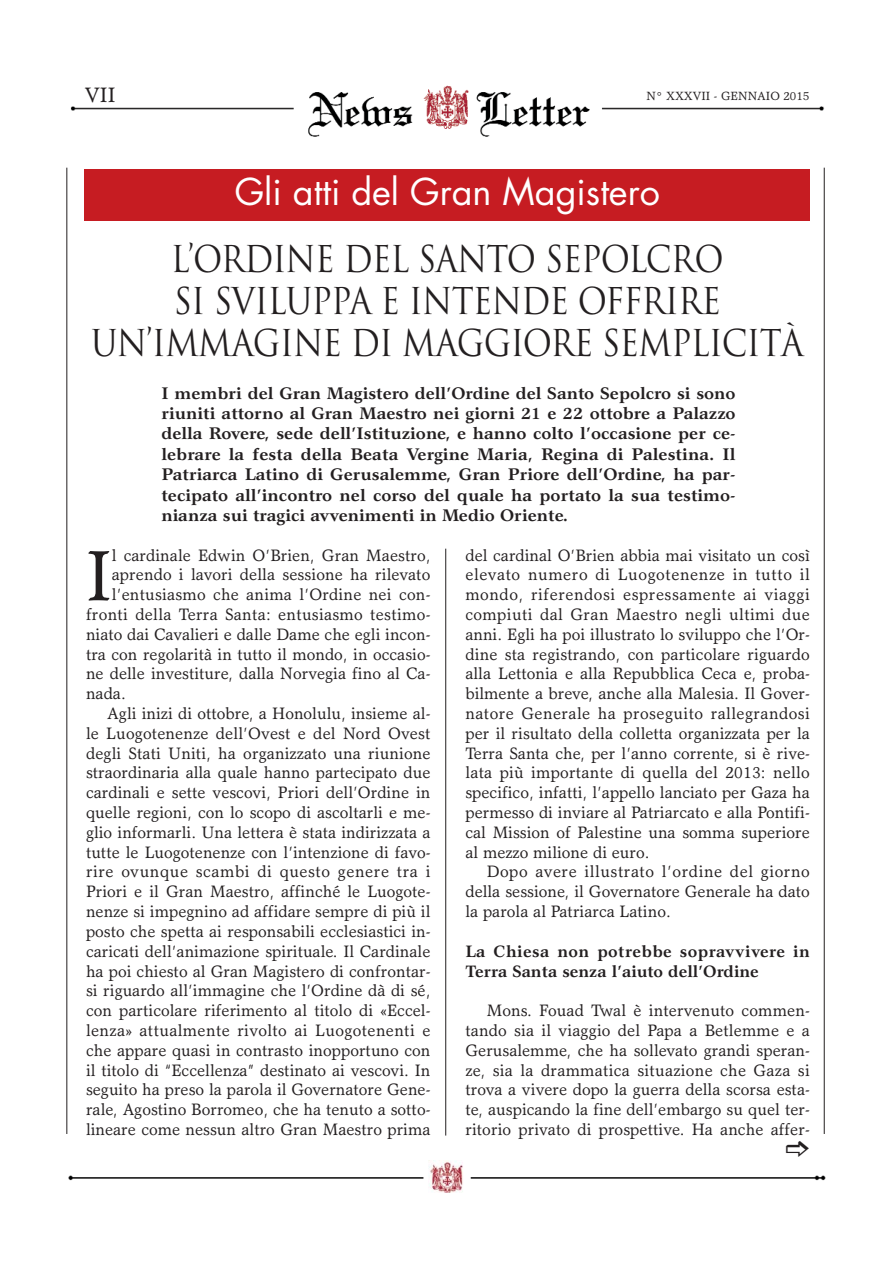
<style>
.page{position:relative;width:893px;height:1263px;background:#fff}
.page>*{position:absolute;margin:0;border:0;box-sizing:border-box;transform-origin:0 0}
.t1{font:71.7px "Garth Graphic";color:#231f20}
.t2{font:36px/42px "Trajan";letter-spacing:-.025em;color:#231f20;text-align:center;scale:.89 1}
.t3{font:36px "Futura";color:#fff}
.t4{font:21px "Garth Graphic";color:#231f20}
.t5{font:700 16.95px/20.4px "Garth Graphic";color:#231f20;text-align:justify}
.t6{font:16.65px/19.8px "Garth Graphic";color:#231f20;text-align:justify}
.t7{font:700 16.65px/19.8px "Garth Graphic";color:#231f20}
.t8{font:16.65px "Garth Graphic";letter-spacing:.02em;color:#231f20}
.t9{font:16.65px "Garth Graphic";letter-spacing:.035em;color:#231f20}
.t10{font:12px "Garth Graphic";color:#231f20}
</style>
<div class="page">
<hr style="left:67px;top:168px;width:1px;height:966px;background:#231f20">
<hr style="left:824px;top:168px;width:1px;height:966px;background:#231f20">
<img style="left:70px;top:85px;width:754px;height:52px">
<img style="left:68px;top:1160px;width:758px;height:21px">
<img style="left:429px;top:1160px;width:35px;height:33px">
<hr style="left:445px;top:549px;width:1px;height:586px;background:#231f20">
<div style="left:85px;top:169px;width:725px;height:51px;background:#c61c22"></div>
<p class="t4" style="left:85px;top:86px;width:32px">VII</p>
<p class="t10" style="left:647px;top:91px;width:164px">N° XXXVII - GENNAIO 2015</p>
<h2 class="t3" style="left:235px;top:175px;width:427px">Gli atti del Gran Magistero</h2>
<h2 class="t2" style="left:91px;top:239px;width:802px">L’ORDINE DEL SANTO SEPOLCRO<br>SI SVILUPPA E INTENDE OFFRIRE<br>UN’IMMAGINE DI MAGGIORE SEMPLICITÀ</h2>
<p class="t5" style="left:161px;top:384px;width:576px">I membri del Gran Magistero dell’Ordine del Santo Sepolcro si sono riuniti attorno al Gran Maestro nei giorni 21 e 22 ottobre a Palazzo della Rovere, sede dell’Istituzione, e hanno colto l’occasione per ce&shy;lebrare la festa della Beata Vergine Maria, Regina di Palestina. Il Patriarca Latino di Gerusalemme, Gran Priore dell’Ordine, ha par&shy;tecipato all’incontro nel corso del quale ha portato la sua testimo&shy;nianza sui tragici avvenimenti in Medio Oriente.</p>
<h1 class="t1" style="left:86px;top:549px;width:27px">I</h1>
<p class="t6" style="left:112px;top:547px;width:320px">l cardinale Edwin O’Brien, Gran Maestro,</p>
<p class="t6" style="left:112px;top:567px;width:320px">aprendo i lavori della sessione ha rilevato</p>
<p class="t6" style="left:112px;top:586px;width:320px">l’entusiasmo che anima l’Ordine nei con-</p>
<p class="t6" style="left:86px;top:606px;width:346px">fronti della Terra Santa: entusiasmo testimo-</p>
<p class="t6" style="left:86px;top:626px;width:346px">niato dai Cavalieri e dalle Dame che egli incon-</p>
<p class="t6" style="left:86px;top:646px;width:346px">tra con regolarità in tutto il mondo, in occasio-</p>
<p class="t6" style="left:86px;top:666px;width:346px">ne delle investiture, dalla Norvegia fino al Ca-</p>
<p class="t6" style="left:86px;top:685px;width:41px">nada.</p>
<p class="t6" style="left:107px;top:705px;width:325px">Agli inizi di ottobre, a Honolulu, insieme al-</p>
<p class="t6" style="left:86px;top:725px;width:346px">le Luogotenenze dell’Ovest e del Nord Ovest</p>
<p class="t6" style="left:86px;top:745px;width:346px">degli Stati Uniti, ha organizzato una riunione</p>
<p class="t6" style="left:86px;top:765px;width:346px">straordinaria alla quale hanno partecipato due</p>
<p class="t6" style="left:86px;top:784px;width:346px">cardinali e sette vescovi, Priori dell’Ordine in</p>
<p class="t6" style="left:86px;top:804px;width:346px">quelle regioni, con lo scopo di ascoltarli e me-</p>
<p class="t6" style="left:86px;top:824px;width:346px">glio informarli. Una lettera è stata indirizzata a</p>
<p class="t6" style="left:86px;top:844px;width:346px">tutte le Luogotenenze con l’intenzione di favo-</p>
<p class="t9" style="left:86px;top:865px;width:346px">rire ovunque scambi di questo genere tra i</p>
<p class="t6" style="left:86px;top:883px;width:346px">Priori e il Gran Maestro, affinché le Luogote-</p>
<p class="t6" style="left:86px;top:903px;width:346px">nenze si impegnino ad affidare sempre di più il</p>
<p class="t6" style="left:86px;top:923px;width:346px">posto che spetta ai responsabili ecclesiastici in-</p>
<p class="t6" style="left:86px;top:943px;width:346px">caricati dell’animazione spirituale. Il Cardinale</p>
<p class="t6" style="left:86px;top:963px;width:346px">ha poi chiesto al Gran Magistero di confrontar-</p>
<p class="t6" style="left:86px;top:982px;width:346px">si riguardo all’immagine che l’Ordine dà di sé,</p>
<p class="t6" style="left:86px;top:1002px;width:346px">con particolare riferimento al titolo di «Eccel-</p>
<p class="t8" style="left:86px;top:1024px;width:346px">lenza» attualmente rivolto ai Luogotenenti e</p>
<p class="t6" style="left:86px;top:1042px;width:346px">che appare quasi in contrasto inopportuno con</p>
<p class="t6" style="left:86px;top:1062px;width:346px">il titolo di “Eccellenza” destinato ai vescovi. In</p>
<p class="t6" style="left:86px;top:1081px;width:346px">seguito ha preso la parola il Governatore Gene-</p>
<p class="t6" style="left:86px;top:1101px;width:346px">rale, Agostino Borromeo, che ha tenuto a sotto-</p>
<p class="t6" style="left:86px;top:1121px;width:346px">lineare come nessun altro Gran Maestro prima</p>
<p class="t6" style="left:465px;top:547px;width:346px">del cardinal O’Brien abbia mai visitato un così elevato numero di Luogotenenze in tutto il mondo, riferendosi espressamente ai viaggi compiuti dal Gran Maestro negli ultimi due anni. Egli ha poi illustrato lo sviluppo che l’Or&shy;dine sta registrando, con particolare riguardo alla Lettonia e alla Repubblica Ceca e, proba&shy;bilmente a breve, anche alla Malesia. Il Gover&shy;natore Generale ha proseguito rallegrandosi per il risultato della colletta organizzata per la Terra Santa che, per l’anno corrente, si è rive&shy;lata più importante di quella del 2013: nello specifico, infatti, l’appello lanciato per Gaza ha permesso di inviare al Patriarcato e alla Pontifi&shy;cal Mission of Palestine una somma superiore al mezzo milione di euro.</p>
<p class="t6" style="left:465px;top:864px;width:346px;text-indent:21px">Dopo avere illustrato l’ordine del giorno della sessione, il Governatore Generale ha dato la parola al Patriarca Latino.</p>
<p class="t7" style="left:465px;top:943px;width:346px">La Chiesa non potrebbe sopravvivere in<br>Terra Santa senza l’aiuto dell’Ordine</p>
<p class="t6" style="left:465px;top:1002px;width:346px;text-indent:21px">Mons. Fouad Twal è intervenuto commen&shy;tando sia il viaggio del Papa a Betlemme e a Gerusalemme, che ha sollevato grandi speran&shy;ze, sia la drammatica situazione che Gaza si trova a vivere dopo la guerra della scorsa esta&shy;te, auspicando la fine dell’embargo su quel ter&shy;ritorio privato di prospettive. Ha anche affer-</p>
</div>
